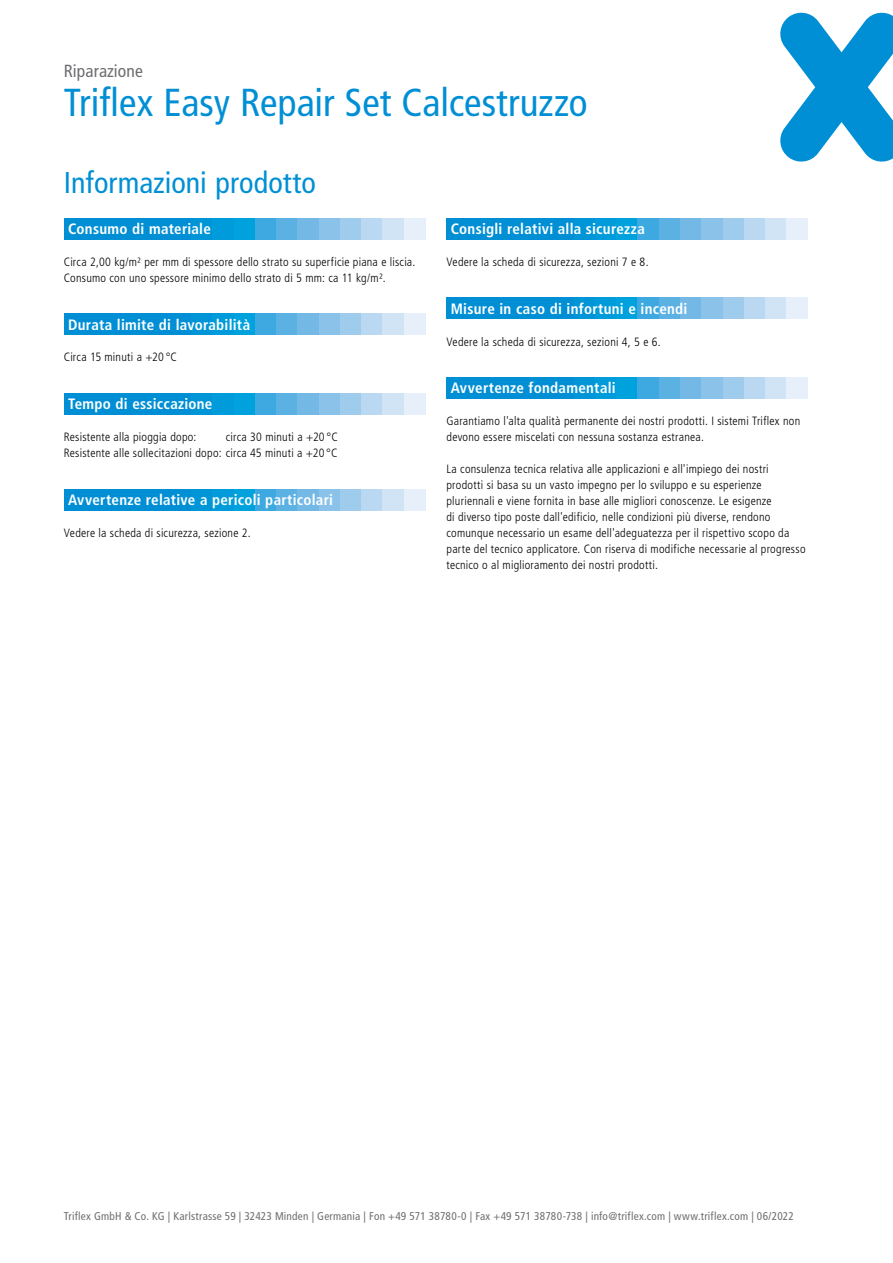
<style>
.page{position:relative;width:893px;height:1263px;background:#fff}
.page>*{position:absolute;margin:0;border:0;box-sizing:border-box;transform-origin:0 0}
.t1{font:condensed 39px "Frutiger LT Pro";color:#008fd5}
.t2{font:condensed 30px "Frutiger LT Pro";letter-spacing:.005em;color:#008fd5}
.t3{font:condensed 17.55px "Frutiger LT Pro";letter-spacing:.005em;color:#6d6e71}
.t4{font:700 condensed 15px "Frutiger LT Pro";letter-spacing:.02em;color:#fff}
.t5{font:300 condensed 12px/15.9px "Frutiger LT Pro";letter-spacing:.02em;color:#000}
.t6{font:condensed 11.25px "Frutiger LT Pro";letter-spacing:.02em;color:#6d6e71}
</style>
<div class="page">
<svg style="left:780px;top:13px;width:113px;height:149px"></svg>
<div style="left:64px;top:218px;width:127px;height:21px;background:#008fd5"></div>
<div style="left:191px;top:218px;width:22px;height:21px;background:#0095d7"></div>
<div style="left:213px;top:218px;width:21px;height:21px;background:#009bda"></div>
<div style="left:234px;top:218px;width:21px;height:21px;background:#00a2dd"></div>
<div style="left:255px;top:218px;width:21px;height:21px;background:#3da9e0"></div>
<div style="left:276px;top:218px;width:22px;height:21px;background:#5cb1e3"></div>
<div style="left:298px;top:218px;width:21px;height:21px;background:#74b9e6"></div>
<div style="left:319px;top:218px;width:21px;height:21px;background:#8ac2ea"></div>
<div style="left:340px;top:218px;width:21px;height:21px;background:#9fcbed"></div>
<div style="left:361px;top:218px;width:22px;height:21px;background:#bad8f1"></div>
<div style="left:383px;top:218px;width:21px;height:21px;background:#d1e4f6"></div>
<div style="left:404px;top:218px;width:21px;height:21px;background:#e7f0fa"></div>
<div style="left:64px;top:314px;width:127px;height:21px;background:#008fd5"></div>
<div style="left:191px;top:314px;width:22px;height:21px;background:#0095d7"></div>
<div style="left:213px;top:314px;width:21px;height:21px;background:#009bda"></div>
<div style="left:234px;top:314px;width:21px;height:21px;background:#00a2dd"></div>
<div style="left:255px;top:314px;width:21px;height:21px;background:#3da9e0"></div>
<div style="left:276px;top:314px;width:22px;height:21px;background:#5cb1e3"></div>
<div style="left:298px;top:314px;width:21px;height:21px;background:#74b9e6"></div>
<div style="left:319px;top:314px;width:21px;height:21px;background:#8ac2ea"></div>
<div style="left:340px;top:314px;width:21px;height:21px;background:#9fcbed"></div>
<div style="left:361px;top:314px;width:22px;height:21px;background:#bad8f1"></div>
<div style="left:383px;top:314px;width:21px;height:21px;background:#d1e4f6"></div>
<div style="left:404px;top:314px;width:21px;height:21px;background:#e7f0fa"></div>
<div style="left:64px;top:393px;width:127px;height:22px;background:#008fd5"></div>
<div style="left:191px;top:393px;width:22px;height:22px;background:#0095d7"></div>
<div style="left:213px;top:393px;width:21px;height:22px;background:#009bda"></div>
<div style="left:234px;top:393px;width:21px;height:22px;background:#00a2dd"></div>
<div style="left:255px;top:393px;width:21px;height:22px;background:#3da9e0"></div>
<div style="left:276px;top:393px;width:22px;height:22px;background:#5cb1e3"></div>
<div style="left:298px;top:393px;width:21px;height:22px;background:#74b9e6"></div>
<div style="left:319px;top:393px;width:21px;height:22px;background:#8ac2ea"></div>
<div style="left:340px;top:393px;width:21px;height:22px;background:#9fcbed"></div>
<div style="left:361px;top:393px;width:22px;height:22px;background:#bad8f1"></div>
<div style="left:383px;top:393px;width:21px;height:22px;background:#d1e4f6"></div>
<div style="left:404px;top:393px;width:21px;height:22px;background:#e7f0fa"></div>
<div style="left:64px;top:489px;width:127px;height:21px;background:#008fd5"></div>
<div style="left:191px;top:489px;width:22px;height:21px;background:#0095d7"></div>
<div style="left:213px;top:489px;width:21px;height:21px;background:#009bda"></div>
<div style="left:234px;top:489px;width:21px;height:21px;background:#00a2dd"></div>
<div style="left:255px;top:489px;width:21px;height:21px;background:#3da9e0"></div>
<div style="left:276px;top:489px;width:22px;height:21px;background:#5cb1e3"></div>
<div style="left:298px;top:489px;width:21px;height:21px;background:#74b9e6"></div>
<div style="left:319px;top:489px;width:21px;height:21px;background:#8ac2ea"></div>
<div style="left:340px;top:489px;width:21px;height:21px;background:#9fcbed"></div>
<div style="left:361px;top:489px;width:22px;height:21px;background:#bad8f1"></div>
<div style="left:383px;top:489px;width:21px;height:21px;background:#d1e4f6"></div>
<div style="left:404px;top:489px;width:21px;height:21px;background:#e7f0fa"></div>
<div style="left:446px;top:218px;width:128px;height:21px;background:#008fd5"></div>
<div style="left:574px;top:218px;width:21px;height:21px;background:#0095d7"></div>
<div style="left:595px;top:218px;width:22px;height:21px;background:#009bda"></div>
<div style="left:617px;top:218px;width:21px;height:21px;background:#00a2dd"></div>
<div style="left:638px;top:218px;width:21px;height:21px;background:#3da9e0"></div>
<div style="left:659px;top:218px;width:21px;height:21px;background:#5cb1e3"></div>
<div style="left:680px;top:218px;width:22px;height:21px;background:#74b9e6"></div>
<div style="left:702px;top:218px;width:21px;height:21px;background:#8ac2ea"></div>
<div style="left:723px;top:218px;width:21px;height:21px;background:#9fcbed"></div>
<div style="left:744px;top:218px;width:21px;height:21px;background:#bad8f1"></div>
<div style="left:765px;top:218px;width:22px;height:21px;background:#d1e4f6"></div>
<div style="left:787px;top:218px;width:21px;height:21px;background:#e7f0fa"></div>
<div style="left:446px;top:298px;width:128px;height:21px;background:#008fd5"></div>
<div style="left:574px;top:298px;width:21px;height:21px;background:#0095d7"></div>
<div style="left:595px;top:298px;width:22px;height:21px;background:#009bda"></div>
<div style="left:617px;top:298px;width:21px;height:21px;background:#00a2dd"></div>
<div style="left:638px;top:298px;width:21px;height:21px;background:#3da9e0"></div>
<div style="left:659px;top:298px;width:21px;height:21px;background:#5cb1e3"></div>
<div style="left:680px;top:298px;width:22px;height:21px;background:#74b9e6"></div>
<div style="left:702px;top:298px;width:21px;height:21px;background:#8ac2ea"></div>
<div style="left:723px;top:298px;width:21px;height:21px;background:#9fcbed"></div>
<div style="left:744px;top:298px;width:21px;height:21px;background:#bad8f1"></div>
<div style="left:765px;top:298px;width:22px;height:21px;background:#d1e4f6"></div>
<div style="left:787px;top:298px;width:21px;height:21px;background:#e7f0fa"></div>
<div style="left:446px;top:377px;width:128px;height:22px;background:#008fd5"></div>
<div style="left:574px;top:377px;width:21px;height:22px;background:#0095d7"></div>
<div style="left:595px;top:377px;width:22px;height:22px;background:#009bda"></div>
<div style="left:617px;top:377px;width:21px;height:22px;background:#00a2dd"></div>
<div style="left:638px;top:377px;width:21px;height:22px;background:#3da9e0"></div>
<div style="left:659px;top:377px;width:21px;height:22px;background:#5cb1e3"></div>
<div style="left:680px;top:377px;width:22px;height:22px;background:#74b9e6"></div>
<div style="left:702px;top:377px;width:21px;height:22px;background:#8ac2ea"></div>
<div style="left:723px;top:377px;width:21px;height:22px;background:#9fcbed"></div>
<div style="left:744px;top:377px;width:21px;height:22px;background:#bad8f1"></div>
<div style="left:765px;top:377px;width:22px;height:22px;background:#d1e4f6"></div>
<div style="left:787px;top:377px;width:21px;height:22px;background:#e7f0fa"></div>
<h3 class="t3" style="left:64px;top:61px;width:81px">Riparazione</h3>
<h1 class="t1" style="left:64px;top:80px;width:525px">Triflex Easy Repair Set Calcestruzzo</h1>
<h2 class="t2" style="left:64px;top:165px;width:254px">Informazioni prodotto</h2>
<p class="t4" style="left:68px;top:220px;width:144px">Consumo di materiale</p>
<p class="t5" style="left:64px;top:254px;width:353px">Circa 2,00 kg/m² per mm di spessore dello strato su superficie piana e liscia.<br>Consumo con uno spessore minimo dello strato di 5 mm: ca 11 kg/m².</p>
<p class="t4" style="left:68px;top:315px;width:184px">Durata limite di lavorabilità</p>
<p class="t5" style="left:64px;top:349px;width:115px">Circa 15 minuti a +20 °C</p>
<p class="t4" style="left:68px;top:395px;width:146px">Tempo di essiccazione</p>
<p class="t5" style="left:64px;top:429px;width:134px">Resistente alla pioggia dopo:</p>
<p class="t5" style="left:64px;top:429px;width:276px;text-align:right">circa 30 minuti a +20 °C<br>Resistente alle sollecitazioni dopo: circa 45 minuti a +20 °C</p>
<p class="t4" style="left:68px;top:491px;width:267px">Avvertenze relative a pericoli particolari</p>
<p class="t5" style="left:64px;top:525px;width:188px">Vedere la scheda di sicurezza, sezione 2.</p>
<p class="t4" style="left:451px;top:220px;width:196px">Consigli relativi alla sicurezza</p>
<p class="t5" style="left:446px;top:254px;width:204px">Vedere la scheda di sicurezza, sezioni 7 e 8.</p>
<p class="t4" style="left:451px;top:299px;width:238px">Misure in caso di infortuni e incendi</p>
<p class="t5" style="left:446px;top:334px;width:216px">Vedere la scheda di sicurezza, sezioni 4, 5 e 6.</p>
<p class="t4" style="left:451px;top:379px;width:167px">Avvertenze fondamentali</p>
<p class="t5" style="left:446px;top:413px;width:355px">Garantiamo l'alta qualità permanente dei nostri prodotti. I sistemi Triflex non devono essere miscelati con nessuna sostanza estranea.</p>
<p class="t5" style="left:446px;top:461px;width:361px">La consulenza tecnica relativa alle applicazioni e all'impiego dei nostri prodotti si basa su un vasto impegno per lo sviluppo e su esperienze pluriennali e viene fornita in base alle migliori conoscenze. Le esigenze<br>di diverso tipo poste dall'edificio, nelle condizioni più diverse, rendono comunque necessario un esame dell'adeguatezza per il rispettivo scopo da parte del tecnico applicatore. Con riserva di modifiche necessarie al progresso tecnico o al miglioramento dei nostri prodotti.</p>
<p class="t6" style="left:64px;top:1210px;width:732px">Triflex GmbH &amp; Co. KG | Karlstrasse 59 | 32423 Minden | Germania | Fon +49 571 38780-0 | Fax +49 571 38780-738 | info@triflex.com | www.triflex.com | 06/2022</p>
</div>
